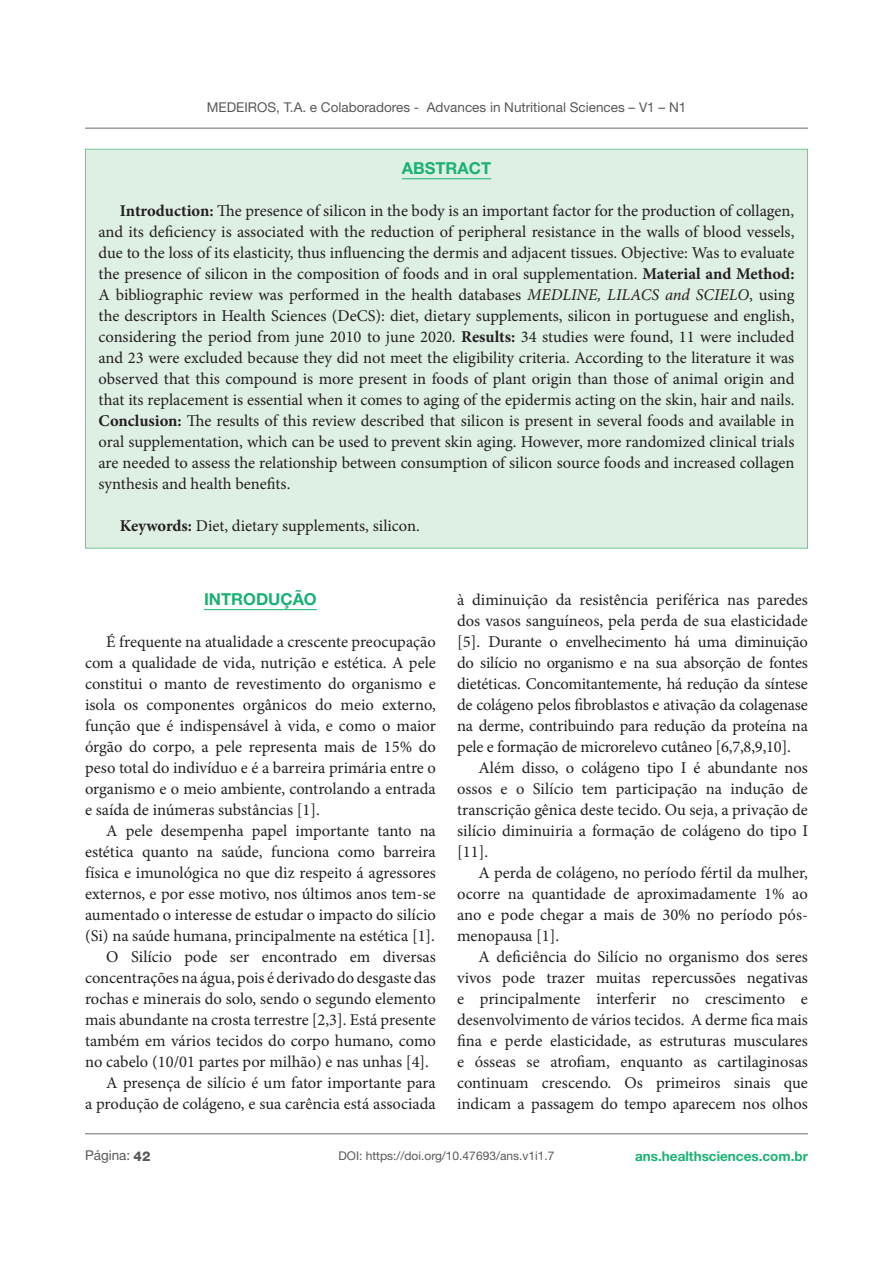
<style>
.page{position:relative;width:893px;height:1263px;background:#fff}
.page>*{position:absolute;margin:0;border:0;box-sizing:border-box;transform-origin:0 0}
.t1{font:16.5px/21px "Minion Pro";color:#231f20;text-align:justify}
.t2{font:700 16.5px "Helvetica Neue LT Std";color:#19b273}
.t3{font:13.5px "Helvetica Neue LT Std";color:#57585a}
.t4{font:700 13.5px "Helvetica Neue";color:#19b273}
.t5{font:12px "Helvetica Neue LT Std";color:#57585a}
.s1{font-weight:700}
.s2{font-style:italic}
.s3{font-weight:800}
</style>
<div class="page">
<hr style="left:85px;top:128px;width:723px;height:1px;background:#6c6d70">
<hr style="left:85px;top:1133px;width:723px;height:1px;background:#6c6d70">
<div style="left:85px;top:148px;width:723px;height:401px;background:#deefe4"></div>
<hr style="left:204px;top:609px;width:113px;height:1px;background:#19b273">
<p class="t3" style="left:207px;top:99px;width:481px">MEDEIROS, T.A. e Colaboradores - Advances in Nutritional Sciences – V1 – N1</p>
<p class="t2" style="left:402px;top:158px;width:91px">ABSTRACT</p>
<p class="t1" style="left:99px;top:200px;width:697px;text-indent:21px"><span class="s1">Introduction:</span> The presence of silicon in the body is an important factor for the production of collagen, and its deficiency is associated with the reduction of peripheral resistance in the walls of blood vessels, due to the loss of its elasticity, thus influencing the dermis and adjacent tissues. Objective: Was to evaluate the presence of silicon in the composition of foods and in oral supplementation. <span class="s1">Material and Method:<br></span>A bibliographic review was performed in the health databases <span class="s2">MEDLINE, LILACS and SCIELO</span>, using the descriptors in Health Sciences (DeCS): diet, dietary supplements, silicon in portuguese and english, considering the period from june 2010 to june 2020. <span class="s1">Results:</span> 34 studies were found, 11 were included and 23 were excluded because they did not meet the eligibility criteria. According to the literature it was observed that this compound is more present in foods of plant origin than those of animal origin and that its replacement is essential when it comes to aging of the epidermis acting on the skin, hair and nails.<br><span class="s1">Conclusion:</span> The results of this review described that silicon is present in several foods and available in oral supplementation, which can be used to prevent skin aging. However, more randomized clinical trials are needed to assess the relationship between consumption of silicon source foods and increased collagen synthesis and health benefits.</p>
<p class="t1" style="left:120px;top:515px;width:302px"><span class="s1">Keywords:</span> Diet, dietary supplements, silicon.</p>
<p class="t2" style="left:204px;top:589px;width:114px">INTRODUÇÃO</p>
<p class="t1" style="left:85px;top:631px;width:352px;text-indent:21px">É frequente na atualidade a crescente preocupação com a qualidade de vida, nutrição e estética. A pele constitui o manto de revestimento do organismo e isola os componentes orgânicos do meio externo, função que é indispensável à vida, e como o maior órgão do corpo, a pele representa mais de 15% do peso total do indivíduo e é a barreira primária entre o organismo e o meio ambiente, controlando a entrada e saída de inúmeras substâncias [1].</p>
<p class="t1" style="left:106px;top:820px;width:331px">A pele desempenha papel importante tanto na</p>
<p class="t1" style="left:85px;top:841px;width:352px">estética quanto na saúde, funciona como barreira</p>
<p class="t1" style="left:85px;top:862px;width:352px">física e imunológica no que diz respeito á agressores</p>
<p class="t1" style="left:85px;top:883px;width:352px">externos, e por esse motivo, nos últimos anos tem-se</p>
<p class="t1" style="left:85px;top:904px;width:352px">aumentado o interesse de estudar o impacto do silício</p>
<p class="t1" style="left:85px;top:925px;width:351px">(Si) na saúde humana, principalmente na estética [1].</p>
<p class="t1" style="left:106px;top:946px;width:331px">O Silício pode ser encontrado em diversas</p>
<p class="t1" style="left:85px;top:967px;width:352px">concentrações na água, pois é derivado do desgaste das</p>
<p class="t1" style="left:85px;top:988px;width:352px">rochas e minerais do solo, sendo o segundo elemento</p>
<p class="t1" style="left:85px;top:1009px;width:352px">mais abundante na crosta terrestre [2,3]. Está presente</p>
<p class="t1" style="left:85px;top:1030px;width:352px">também em vários tecidos do corpo humano, como</p>
<p class="t1" style="left:85px;top:1051px;width:345px">no cabelo (10/01 partes por milhão) e nas unhas [4].</p>
<p class="t1" style="left:106px;top:1072px;width:331px">A presença de silício é um fator importante para</p>
<p class="t1" style="left:85px;top:1093px;width:352px">a produção de colágeno, e sua carência está associada</p>
<p class="t1" style="left:457px;top:590px;width:352px">à diminuição da resistência periférica nas paredes dos vasos sanguíneos, pela perda de sua elasticidade [5]. Durante o envelhecimento há uma diminuição do silício no organismo e na sua absorção de fontes dietéticas. Concomitantemente, há redução da síntese de colágeno pelos fibroblastos e ativação da colagenase na derme, contribuindo para redução da proteína na pele e formação de microrelevo cutâneo [6,7,8,9,10].</p>
<p class="t1" style="left:457px;top:758px;width:352px;text-indent:21px">Além disso, o colágeno tipo I é abundante nos ossos e o Silício tem participação na indução de transcrição gênica deste tecido. Ou seja, a privação de silício diminuiria a formação de colágeno do tipo I [11].</p>
<p class="t1" style="left:457px;top:863px;width:352px;text-indent:21px">A perda de colágeno, no período fértil da mulher, ocorre na quantidade de aproximadamente 1% ao ano e pode chegar a mais de 30% no período pós&shy;menopausa [1].</p>
<p class="t1" style="left:457px;top:947px;width:352px;text-indent:21px">A deficiência do Silício no organismo dos seres vivos pode trazer muitas repercussões negativas e principalmente interferir no crescimento e desenvolvimento de vários tecidos. A derme fica mais fina e perde elasticidade, as estruturas musculares e ósseas se atrofiam, enquanto as cartilaginosas continuam crescendo. Os primeiros sinais que indicam a passagem do tempo aparecem nos olhos</p>
<p class="t3" style="left:85px;top:1147px;width:67px">Página: <span class="s3">42</span></p>
<p class="t5" style="left:338px;top:1148px;width:217px">DOI: https://doi.org/10.47693/ans.v1i1.7</p>
<p class="t4" style="left:635px;top:1147px;width:174px">ans.healthsciences.com.br</p>
</div>
